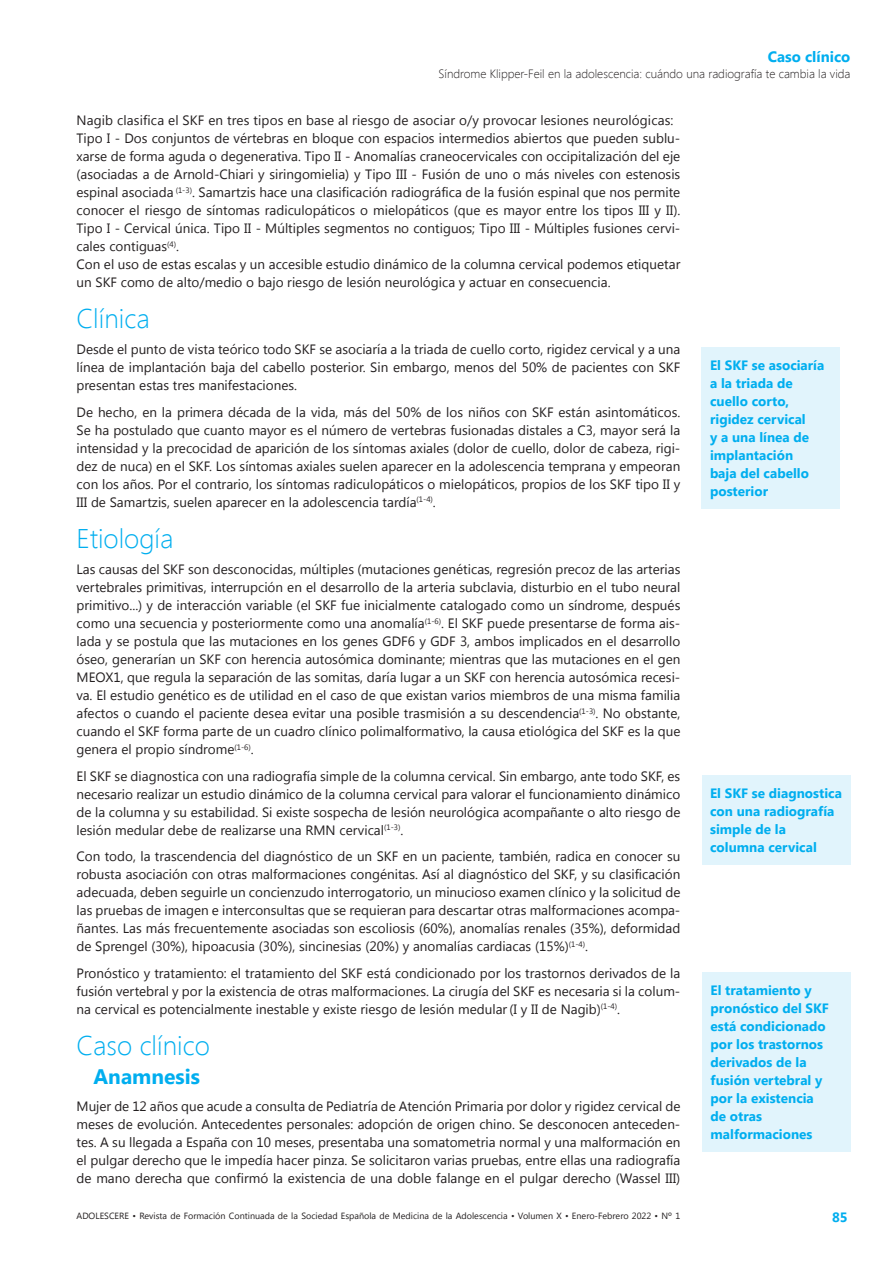
<style>
.page{position:relative;width:893px;height:1263px;background:#fff}
.page>*{position:absolute;margin:0;border:0;box-sizing:border-box;transform-origin:0 0}
._1nivel{font:300 27px "Segoe UI";color:#00aeef}
._2nivel{font:700 21px "Segoe UI";color:#00aeef}
.t1{font:700 15px "Segoe UI";color:#00aeef}
.t2{font:13.5px/18px "Segoe UI";color:#231f20;text-align:justify}
.t3{font:700 13.5px/18px "Segoe UI";color:#00aeef}
.t4{font:300 12px "Segoe UI";color:#231f20}
.t5{font:9px "Segoe UI";color:#231f20}
</style>
<div class="page">
<div style="left:702px;top:348px;width:138px;height:161px;background:#e1f4fc"></div>
<div style="left:702px;top:775px;width:148px;height:89px;background:#e1f4fc"></div>
<div style="left:702px;top:972px;width:149px;height:179px;background:#e1f4fc"></div>
<p class="t1" style="left:768px;top:46px;width:84px">Caso clínico</p>
<p class="t4" style="left:439px;top:66px;width:413px">Síndrome Klipper-Feil en la adolescencia: cuándo una radiografía te cambia la vida</p>
<p class="t2" style="left:77px;top:111px;width:598px">Nagib clasifica el SKF en tres tipos en base al riesgo de asociar o/y provocar lesiones neurológicas:</p>
<p class="t2" style="left:77px;top:129px;width:605px">Tipo I - Dos conjuntos de vértebras en bloque con espacios intermedios abiertos que pueden sublu&shy;xarse de forma aguda o degenerativa. Tipo II - Anomalías craneocervicales con occipitalización del eje (asociadas a de Arnold-Chiari y siringomielia) y Tipo III - Fusión de uno o más niveles con estenosis espinal asociada <sup>(1-3)</sup>. Samartzis hace una clasificación radiográfica de la fusión espinal que nos permite conocer el riesgo de síntomas radiculopáticos o mielopáticos (que es mayor entre los tipos III y II).<br>Tipo I - Cervical única. Tipo II - Múltiples segmentos no contiguos; Tipo III - Múltiples fusiones cervi&shy;cales contiguas<sup>(4)</sup>.</p>
<p class="t2" style="left:77px;top:255px;width:605px">Con el uso de estas escalas y un accesible estudio dinámico de la columna cervical podemos etiquetar un SKF como de alto/medio o bajo riesgo de lesión neurológica y actuar en consecuencia.</p>
<p class="_1nivel" style="left:77px;top:300px;width:75px">Clínica</p>
<p class="t2" style="left:77px;top:340px;width:605px">Desde el punto de vista teórico todo SKF se asociaría a la triada de cuello corto, rigidez cervical y a una línea de implantación baja del cabello posterior. Sin embargo, menos del 50% de pacientes con SKF presentan estas tres manifestaciones.</p>
<p class="t2" style="left:77px;top:402px;width:605px">De hecho, en la primera década de la vida, más del 50% de los niños con SKF están asintomáticos.<br>Se ha postulado que cuanto mayor es el número de vertebras fusionadas distales a C3, mayor será la intensidad y la precocidad de aparición de los síntomas axiales (dolor de cuello, dolor de cabeza, rigi&shy;dez de nuca) en el SKF. Los síntomas axiales suelen aparecer en la adolescencia temprana y empeoran con los años. Por el contrario, los síntomas radiculopáticos o mielopáticos, propios de los SKF tipo II y III de Samartzis, suelen aparecer en la adolescencia tardía<sup>(1-4)</sup>.</p>
<p class="_1nivel" style="left:77px;top:520px;width:98px">Etiología</p>
<p class="t2" style="left:77px;top:560px;width:605px">Las causas del SKF son desconocidas, múltiples (mutaciones genéticas, regresión precoz de las arterias vertebrales primitivas, interrupción en el desarrollo de la arteria subclavia, disturbio en el tubo neural primitivo...) y de interacción variable (el SKF fue inicialmente catalogado como un síndrome, después como una secuencia y posteriormente como una anomalía<sup>(1-6)</sup>. El SKF puede presentarse de forma ais&shy;lada y se postula que las mutaciones en los genes GDF6 y GDF 3, ambos implicados en el desarrollo óseo, generarían un SKF con herencia autosómica dominante; mientras que las mutaciones en el gen MEOX1, que regula la separación de las somitas, daría lugar a un SKF con herencia autosómica recesi&shy;va. El estudio genético es de utilidad en el caso de que existan varios miembros de una misma familia afectos o cuando el paciente desea evitar una posible trasmisión a su descendencia<sup>(1-3)</sup>. No obstante, cuando el SKF forma parte de un cuadro clínico polimalformativo, la causa etiológica del SKF es la que genera el propio síndrome<sup>(1-6)</sup>.</p>
<p class="t2" style="left:77px;top:766px;width:605px">El SKF se diagnostica con una radiografía simple de la columna cervical. Sin embargo, ante todo SKF, es necesario realizar un estudio dinámico de la columna cervical para valorar el funcionamiento dinámico de la columna y su estabilidad. Si existe sospecha de lesión neurológica acompañante o alto riesgo de lesión medular debe de realizarse una RMN cervical<sup>(1-3)</sup>.</p>
<p class="t2" style="left:77px;top:847px;width:605px">Con todo, la trascendencia del diagnóstico de un SKF en un paciente, también, radica en conocer su robusta asociación con otras malformaciones congénitas. Así al diagnóstico del SKF, y su clasificación adecuada, deben seguirle un concienzudo interrogatorio, un minucioso examen clínico y la solicitud de las pruebas de imagen e interconsultas que se requieran para descartar otras malformaciones acompa&shy;ñantes. Las más frecuentemente asociadas son escoliosis (60%), anomalías renales (35%), deformidad de Sprengel (30%), hipoacusia (30%), sincinesias (20%) y anomalías cardiacas (15%)<sup>(1-4)</sup>.</p>
<p class="t2" style="left:77px;top:963px;width:605px">Pronóstico y tratamiento: el tratamiento del SKF está condicionado por los trastornos derivados de la fusión vertebral y por la existencia de otras malformaciones. La cirugía del SKF es necesaria si la colum&shy;na cervical es potencialmente inestable y existe riesgo de lesión medular (I y II de Nagib)<sup>(1-4)</sup>.</p>
<p class="_1nivel" style="left:77px;top:1027px;width:135px">Caso clínico</p>
<p class="_2nivel" style="left:94px;top:1062px;width:108px">Anamnesis</p>
<p class="t2" style="left:77px;top:1096px;width:605px">Mujer de 12 años que acude a consulta de Pediatría de Atención Primaria por dolor y rigidez cervical de meses de evolución. Antecedentes personales: adopción de origen chino. Se desconocen anteceden&shy;tes. A su llegada a España con 10 meses, presentaba una somatometria normal y una malformación en el pulgar derecho que le impedía hacer pinza. Se solicitaron varias pruebas, entre ellas una radiografía de mano derecha que confirmó la existencia de una doble falange en el pulgar derecho (Wassel III)</p>
<p class="t3" style="left:710px;top:356px;width:116px">El SKF se asociaría a la triada de cuello corto, rigidez cervical<br>y a una línea de implantación<br>baja del cabello posterior</p>
<p class="t3" style="left:710px;top:783px;width:133px">El SKF se diagnostica con una radiografía simple de la columna cervical</p>
<p class="t3" style="left:711px;top:980px;width:120px">El tratamiento y pronóstico del SKF está condicionado por los trastornos derivados de la fusión vertebral y por la existencia de otras malformaciones</p>
<p class="t5" style="left:77px;top:1209px;width:605px">ADOLESCERE • Revista de Formación Continuada de la Sociedad Española de Medicina de la Adolescencia • Volumen X • Enero-Febrero 2022 • Nº 1</p>
<p class="t3" style="left:832px;top:1207px;width:17px">85</p>
</div>
